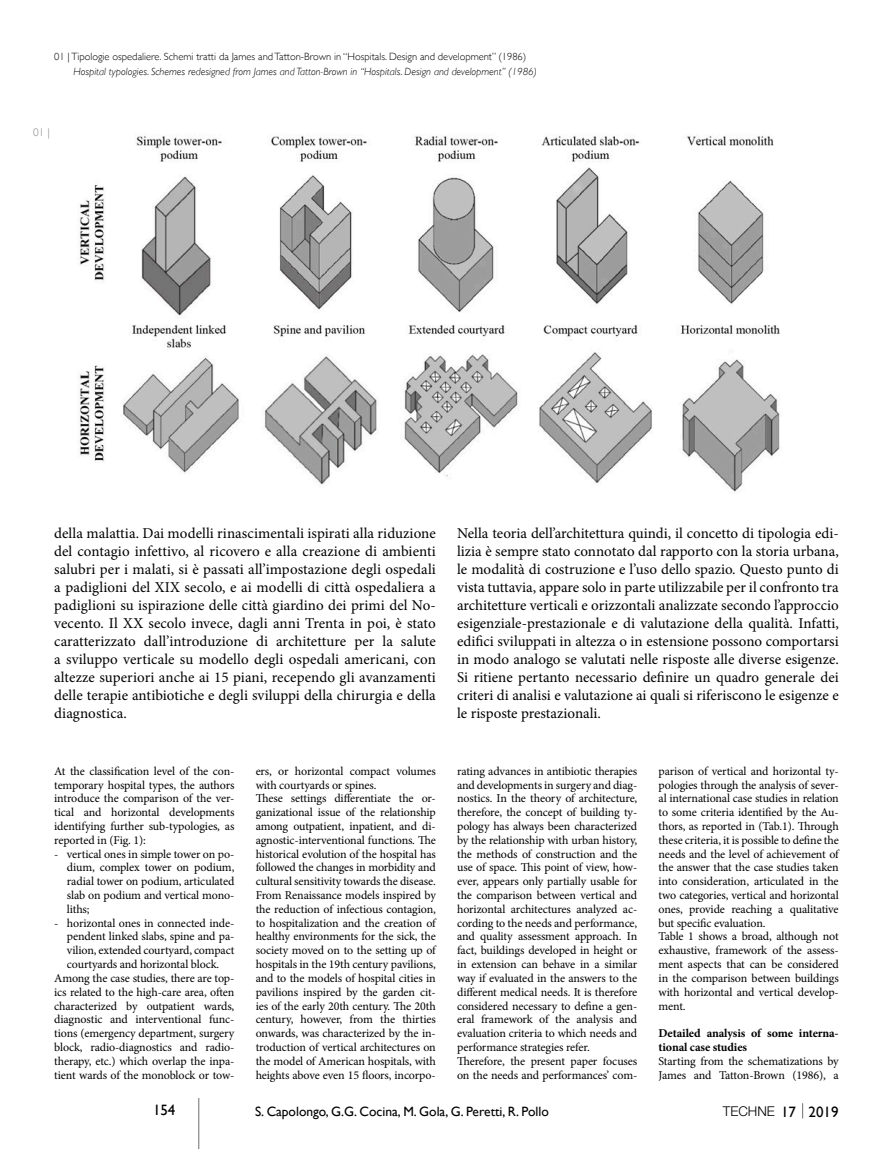
<style>
.page{position:relative;width:893px;height:1149px;background:#fff}
.page>*{position:absolute;margin:0;border:0;box-sizing:border-box;transform-origin:0 0}
.t1{font:15px/18px "Minion Pro";color:#000;text-align:justify}
.t2{font:15px "Gill Sans";color:#000}
.t3{font:13.5px "Gill Sans";color:#000}
.t4{font:300 13.5px "Helvetica Neue LT Std";color:#000}
.t5{font:12px/13.8px "Minion Pro";letter-spacing:-.01em;color:#000}
.t6{font:700 12px/13.8px "Minion Pro";letter-spacing:-.01em;color:#000}
.t7{font:300 11.25px "Gill Sans";color:#878786}
.t8{font:italic 300 10.5px "Gill Sans";color:#000}
.t9{font:300 10.5px "Gill Sans";color:#000}
.s1{font-family:"Gill Sans";font-weight:400;font-size:15px}
</style>
<div class="page">
<svg style="left:802px;top:1103px;width:1px;height:15px"></svg>
<hr style="left:198px;top:1097px;width:1px;height:51px;background:#6e6e6e">
<img style="left:79px;top:135px;width:701px;height:357px">
<p class="t9" style="left:54px;top:48px;width:474px">01 | Tipologie ospedaliere. Schemi tratti da James and Tatton-Brown in “Hospitals. Design and development” (1986)</p>
<p class="t8" style="left:73px;top:66px;width:465px">Hospital typologies. Schemes redesigned from James and Tatton-Brown in “Hospitals. Design and development” (1986)</p>
<p class="t7" style="left:33px;top:123px;width:18px">01 |</p>
<p class="t1" style="left:54px;top:524px;width:383px">della malattia. Dai modelli rinascimentali ispirati alla riduzione del contagio infettivo, al ricovero e alla creazione di ambienti salubri per i malati, si è passati all’impostazione degli ospedali a padiglioni del XIX secolo, e ai modelli di città ospedaliera a padiglioni su ispirazione delle città giardino dei primi del No&shy;vecento. Il XX secolo invece, dagli anni Trenta in poi, è stato caratterizzato dall’introduzione di architetture per la salute a sviluppo verticale su modello degli ospedali americani, con altezze superiori anche ai 15 piani, recependo gli avanzamenti delle terapie antibiotiche e degli sviluppi della chirurgia e della diagnostica.</p>
<p class="t1" style="left:457px;top:524px;width:383px">Nella teoria dell’architettura quindi, il concetto di tipologia edi&shy;lizia è sempre stato connotato dal rapporto con la storia urbana, le modalità di costruzione e l’uso dello spazio. Questo punto di vista tuttavia, appare solo in parte utilizzabile per il confronto tra architetture verticali e orizzontali analizzate secondo l’approccio esigenziale-prestazionale e di valutazione della qualità. Infatti, edifici sviluppati in altezza o in estensione possono comportarsi in modo analogo se valutati nelle risposte alle diverse esigenze.<br>Si ritiene pertanto necessario definire un quadro generale dei criteri di analisi e valutazione ai quali si riferiscono le esigenze e le risposte prestazionali.</p>
<p class="t5" style="left:54px;top:763px;width:182px;text-align:justify">At the classification level of the con&shy;temporary hospital types, the authors introduce the comparison of the ver&shy;tical and horizontal developments identifying further sub-typologies, as reported in (Fig. 1):</p>
<p class="t5" style="left:67px;top:846px;width:169px;text-align:justify;text-indent:-13px">- vertical ones in simple tower on po&shy;dium, complex tower on podium, radial tower on podium, articulated slab on podium and vertical mono&shy;liths;</p>
<p class="t5" style="left:54px;top:915px;width:182px">- horizontal ones in connected inde-</p>
<p class="t5" style="left:67px;top:929px;width:169px">pendent linked slabs, spine and pa-</p>
<p class="t5" style="left:67px;top:943px;width:169px">vilion, extended courtyard, compact</p>
<p class="t5" style="left:67px;top:957px;width:154px">courtyards and horizontal block.</p>
<p class="t5" style="left:54px;top:970px;width:182px">Among the case studies, there are top-</p>
<p class="t5" style="left:54px;top:984px;width:182px">ics related to the high-care area, often</p>
<p class="t5" style="left:54px;top:998px;width:182px">characterized by outpatient wards,</p>
<p class="t5" style="left:54px;top:1012px;width:182px">diagnostic and interventional func-</p>
<p class="t5" style="left:54px;top:1026px;width:182px">tions (emergency department, surgery</p>
<p class="t5" style="left:54px;top:1039px;width:182px">block, radio-diagnostics and radio-</p>
<p class="t5" style="left:54px;top:1053px;width:182px">therapy, etc.) which overlap the inpa-</p>
<p class="t5" style="left:54px;top:1067px;width:182px">tient wards of the monoblock or tow-</p>
<p class="t5" style="left:256px;top:763px;width:182px">ers, or horizontal compact volumes with courtyards or spines.<br>These settings differentiate the or&shy;ganizational issue of the relationship among outpatient, inpatient, and di&shy;agnostic-interventional functions. The historical evolution of the hospital has followed the changes in morbidity and cultural sensitivity towards the disease.<br>From Renaissance models inspired by the reduction of infectious contagion, to hospitalization and the creation of healthy environments for the sick, the society moved on to the setting up of hospitals in the 19th century pavilions, and to the models of hospital cities in pavilions inspired by the garden cit&shy;ies of the early 20th century. The 20th century, however, from the thirties onwards, was characterized by the in&shy;troduction of vertical architectures on the model of American hospitals, with heights above even 15 floors, incorpo-</p>
<p class="t5" style="left:457px;top:763px;width:182px">rating advances in antibiotic therapies and developments in surgery and diag&shy;nostics. In the theory of architecture, therefore, the concept of building ty&shy;pology has always been characterized by the relationship with urban history, the methods of construction and the use of space. This point of view, how&shy;ever, appears only partially usable for the comparison between vertical and horizontal architectures analyzed ac&shy;cording to the needs and performance, and quality assessment approach. In fact, buildings developed in height or in extension can behave in a similar way if evaluated in the answers to the different medical needs. It is therefore considered necessary to define a gen&shy;eral framework of the analysis and evaluation criteria to which needs and performance strategies refer.<br>Therefore, the present paper focuses on the needs and performances’ com-</p>
<p class="t5" style="left:659px;top:763px;width:182px">parison of vertical and horizontal ty&shy;pologies through the analysis of sever&shy;al international case studies in relation to some criteria identified by the Au&shy;thors, as reported in (Tab.1). Through these criteria, it is possible to define the needs and the level of achievement of the answer that the case studies taken into consideration, articulated in the two categories, vertical and horizontal ones, provide reaching a qualitative but specific evaluation.<br>Table 1 shows a broad, although not exhaustive, framework of the assess&shy;ment aspects that can be considered in the comparison between buildings with horizontal and vertical develop&shy;ment.</p>
<p class="t6" style="left:659px;top:1025px;width:182px">Detailed analysis of some interna&shy;tional case studies</p>
<p class="t5" style="left:659px;top:1053px;width:182px">Starting from the schematizations by<br>James and Tatton-Brown (1986), a</p>
<p class="t2" style="left:153px;top:1100px;width:24px">154</p>
<p class="t3" style="left:255px;top:1102px;width:295px">S. Capolongo, G.G. Cocina, M. Gola, G. Peretti, R. Pollo</p>
<p class="t4" style="left:723px;top:1102px;width:117px">TECHNE <span class="s1">17 2019</span></p>
</div>
